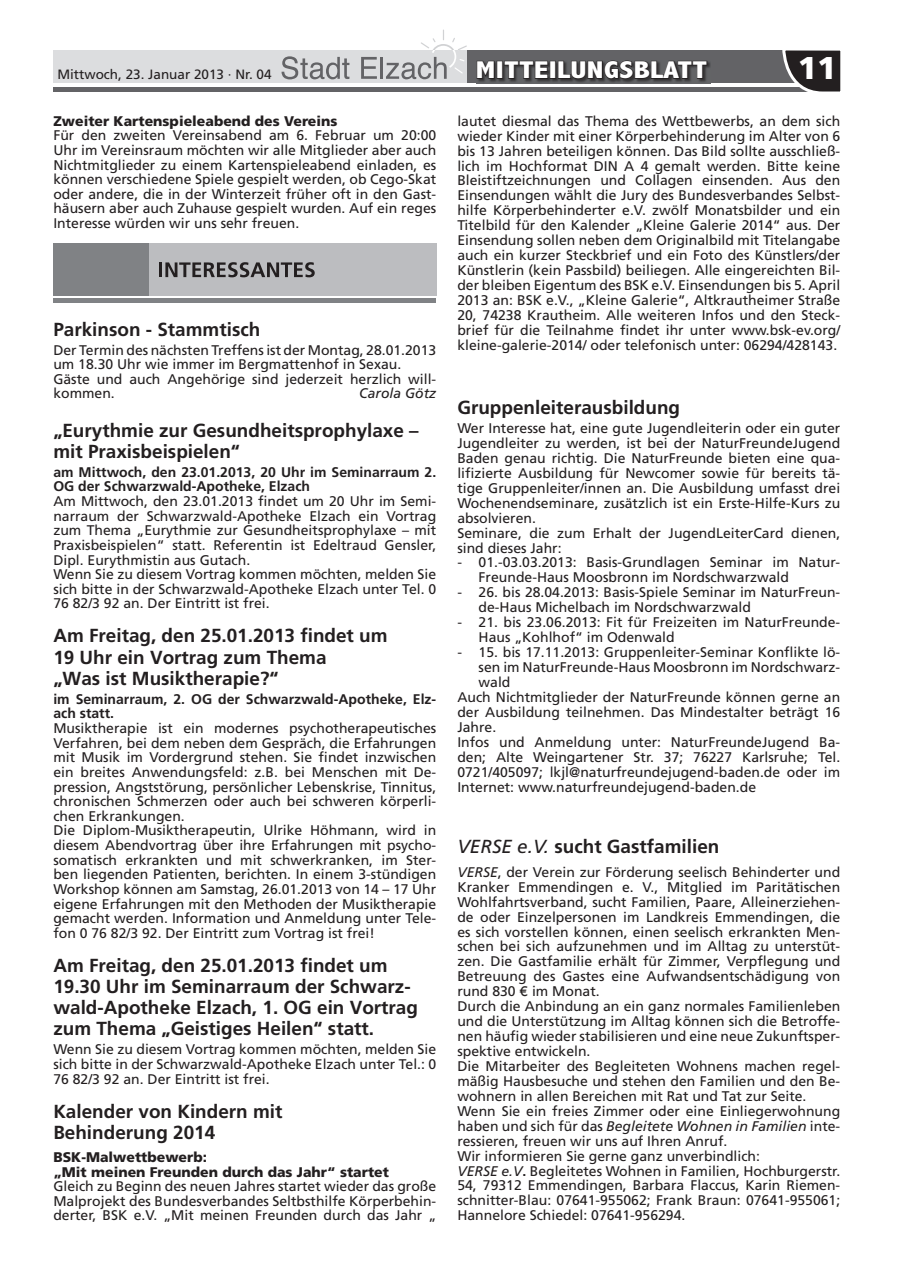
<style>
.page{position:relative;width:902px;height:1280px;background:#fff}
.page>*{position:absolute;margin:0;border:0;box-sizing:border-box;transform-origin:0 0}
.t1{font:900 31.5px "Frutiger";color:#fff}
.t2{font:800 condensed 24.45px "Abadi";letter-spacing:.01em;color:#fff;scale:1.26 1}
.t3{font:700 18.9px/21.1px "Frutiger";color:#231f20}
.t4{font:13.95px/15px "Frutiger";color:#231f20}
.t5{font:700 13.95px/14.5px "Frutiger";color:#231f20}
.t6{font:900 13.95px/14.5px "Frutiger";color:#231f20}
.t7{font:italic 13.95px "Frutiger";color:#231f20}
.t8{font:13.5px "Frutiger";color:#231f20}
.s1{font-weight:400;font-style:italic}
.s2{font-style:italic}
.s3{font-family:"Gill Sans"}
.s4{font-weight:700}
</style>
<div class="page">
<div style="left:53px;top:51px;width:787px;height:32px;background:#dcdddf"></div>
<div style="left:467px;top:51px;width:361px;height:32px;background:#636366"></div>
<hr style="left:53px;top:87px;width:787px;height:4px;background:#636366">
<svg style="left:780px;top:50px;width:61px;height:42px"></svg>
<img style="left:477px;top:60px;width:233px;height:24px">
<svg style="left:476px;top:60px;width:19px;height:19px"></svg>
<div style="left:496px;top:61px;width:6px;height:18px;border:1px solid #231f20"></div>
<svg style="left:503px;top:60px;width:45px;height:19px"></svg>
<div style="left:549px;top:61px;width:7px;height:18px;border:1px solid #231f20"></div>
<svg style="left:557px;top:60px;width:151px;height:20px"></svg>
<svg style="left:281px;top:56px;width:68px;height:23px"></svg>
<svg style="left:361px;top:57px;width:16px;height:22px"></svg>
<hr style="left:380px;top:57px;width:3px;height:22px;background:#636366">
<svg style="left:386px;top:29px;width:81px;height:50px"></svg>
<div style="left:53px;top:244px;width:96px;height:52px;background:#808285"></div>
<div style="left:149px;top:244px;width:287px;height:52px;background:#bcbdc0"></div>
<hr style="left:53px;top:299px;width:383px;height:4px;background:#808285">
<hr style="left:159px;top:262px;width:3px;height:15px;background:#231f20">
<svg style="left:165px;top:262px;width:150px;height:15px"></svg>
<p class="t8" style="left:57px;top:66px;width:216px">Mittwoch, 23. Januar 2013 · Nr. 04</p>
<h2 class="t2" style="left:476px;top:57px;width:185px">MITTEILUNGSBLATT</h2>
<h1 class="t1" style="left:797px;top:49px;width:40px">11</h1>
<p class="t6" style="left:53px;top:113px;width:286px">Zweiter Kartenspieleabend des Vereins</p>
<p class="t4" style="left:53px;top:128px;width:384px;line-height:14.5px;text-align:justify">Für den zweiten Vereinsabend am 6. Februar um 20:00<br>Uhr im Vereinsraum möchten wir alle Mitglieder aber auch Nichtmitglieder zu einem Kartenspieleabend einladen, es können verschiedene Spiele gespielt werden, ob Cego-Skat oder andere, die in der Winterzeit früher oft in den Gast&shy;häusern aber auch Zuhause gespielt wurden. Auf ein reges Interesse würden wir uns sehr freuen.</p>
<p class="t4" style="left:457px;top:113px;width:384px;text-align:justify">lautet diesmal das Thema des Wettbewerbs, an dem sich wieder Kinder mit einer Körperbehinderung im Alter von 6 bis 13 Jahren beteiligen können. Das Bild sollte ausschließ&shy;lich im Hochformat DIN A 4 gemalt werden. Bitte keine Bleistiftzeichnungen und Collagen einsenden. Aus den Einsendungen wählt die Jury des Bundesverbandes Selbst&shy;hilfe Körperbehinderter e.V. zwölf Monatsbilder und ein Titelbild für den Kalender „Kleine Galerie 2014“ aus. Der Einsendung sollen neben dem Originalbild mit Titelangabe auch ein kurzer Steckbrief und ein Foto des Künstlers/der Künstlerin (kein Passbild) beiliegen. Alle eingereichten Bil&shy;der bleiben Eigentum des BSK e.V. Einsendungen bis 5. April 2013 an: BSK e.V., „Kleine Galerie“, Altkrautheimer Straße 20, 74238 Krautheim. Alle weiteren Infos und den Steck&shy;brief für die Teilnahme findet ihr unter www.bsk-ev.org/ kleine-galerie-2014/ oder telefonisch unter: 06294/428143.</p>
<h3 class="t3" style="left:53px;top:318px;width:208px">Parkinson - Stammtisch</h3>
<p class="t4" style="left:53px;top:342px;width:384px;line-height:14.5px">Der Termin des nächsten Treffens ist der Montag, 28.01.2013 um 18.30 Uhr wie immer im Bergmattenhof in Sexau.<br>Gäste und auch Angehörige sind jederzeit herzlich will&shy;kommen.</p>
<p class="t7" style="left:359px;top:385px;width:78px">Carola Götz</p>
<h3 class="t3" style="left:53px;top:419px;width:367px">„Eurythmie zur Gesundheitsprophylaxe – mit Praxisbeispielen“</h3>
<p class="t5" style="left:53px;top:465px;width:384px">am Mittwoch, den 23.01.2013, 20 Uhr im Seminarraum 2.<br>OG der Schwarzwald-Apotheke, Elzach</p>
<p class="t4" style="left:53px;top:494px;width:384px;line-height:14.5px">Am Mittwoch, den 23.01.2013 findet um 20 Uhr im Semi&shy;narraum der Schwarzwald-Apotheke Elzach ein Vortrag zum Thema „Eurythmie zur Gesundheitsprophylaxe – mit Praxisbeispielen“ statt. Referentin ist Edeltraud Gensler, Dipl. Eurythmistin aus Gutach.<br>Wenn Sie zu diesem Vortrag kommen möchten, melden Sie sich bitte in der Schwarzwald-Apotheke Elzach unter Tel. 0<br>76 82/3 92 an. Der Eintritt ist frei.</p>
<h3 class="t3" style="left:53px;top:625px;width:336px">Am Freitag, den 25.01.2013 findet um<br>19 Uhr ein Vortrag zum Thema<br>„Was ist Musiktherapie?“</h3>
<p class="t5" style="left:53px;top:691px;width:384px">im Seminarraum, 2. OG der Schwarzwald-Apotheke, Elz&shy;ach statt.</p>
<p class="t4" style="left:53px;top:721px;width:384px;line-height:14.5px">Musiktherapie ist ein modernes psychotherapeutisches Verfahren, bei dem neben dem Gespräch, die Erfahrungen mit Musik im Vordergrund stehen. Sie findet inzwischen ein breites Anwendungsfeld: z.B. bei Menschen mit De&shy;pression, Angststörung, persönlicher Lebenskrise, Tinnitus, chronischen Schmerzen oder auch bei schweren körperli&shy;chen Erkrankungen.<br>Die Diplom-Musiktherapeutin, Ulrike Höhmann, wird in diesem Abendvortrag über ihre Erfahrungen mit psycho&shy;somatisch erkrankten und mit schwerkranken, im Ster&shy;ben liegenden Patienten, berichten. In einem 3-stündigen Workshop können am Samstag, 26.01.2013 von 14 – 17 Uhr eigene Erfahrungen mit den Methoden der Musiktherapie gemacht werden. Information und Anmeldung unter Tele&shy;fon 0 76 82/3 92. Der Eintritt zum Vortrag ist frei!</p>
<h3 class="t3" style="left:53px;top:954px;width:366px">Am Freitag, den 25.01.2013 findet um 19.30 Uhr im Seminarraum der Schwarz&shy;wald-Apotheke Elzach, 1. OG ein Vortrag zum Thema „Geistiges Heilen“ statt.</h3>
<p class="t4" style="left:53px;top:1042px;width:384px;line-height:14.5px;text-align:justify">Wenn Sie zu diesem Vortrag kommen möchten, melden Sie sich bitte in der Schwarzwald-Apotheke Elzach unter Tel.: 0<br>76 82/3 92 an. Der Eintritt ist frei.</p>
<h3 class="t3" style="left:53px;top:1100px;width:230px">Kalender von Kindern mit<br>Behinderung 2014</h3>
<p class="t6" style="left:53px;top:1149px;width:337px">BSK-Malwettbewerb:<br>„Mit meinen Freunden durch das Jahr“ startet</p>
<p class="t4" style="left:53px;top:1179px;width:384px;line-height:14.5px;text-align:justify">Gleich zu Beginn des neuen Jahres startet wieder das große Malprojekt des Bundesverbandes Seltbsthilfe Körperbehin&shy;derter, BSK e.V. „Mit meinen Freunden durch das Jahr „</p>
<h3 class="t3" style="left:457px;top:397px;width:224px">Gruppenleiterausbildung</h3>
<p class="t4" style="left:457px;top:421px;width:384px">Wer Interesse hat, eine gute Jugendleiterin oder ein guter Jugendleiter zu werden, ist bei der NaturFreundeJugend Baden genau richtig. Die NaturFreunde bieten eine qua&shy;lifizierte Ausbildung für Newcomer sowie für bereits tä&shy;tige Gruppenleiter/innen an. Die Ausbildung umfasst drei Wochenendseminare, zusätzlich ist ein Erste-Hilfe-Kurs zu absolvieren.<br>Seminare, die zum Erhalt der JugendLeiterCard dienen, sind dieses Jahr:</p>
<p class="t4" style="left:478px;top:555px;width:363px;text-indent:-21px">- 01.-03.03.2013: Basis-Grundlagen Seminar im Natur-<br>Freunde-Haus Moosbronn im Nordschwarzwald</p>
<p class="t4" style="left:478px;top:585px;width:363px;text-indent:-21px">- 26. bis 28.04.2013: Basis-Spiele Seminar im NaturFreun&shy;de-Haus Michelbach im Nordschwarzwald</p>
<p class="t4" style="left:478px;top:615px;width:363px;text-indent:-21px">- 21. bis 23.06.2013: Fit für Freizeiten im NaturFreunde-<br>Haus „Kohlhof“ im Odenwald</p>
<p class="t4" style="left:457px;top:645px;width:384px">- 15. bis 17.11.2013: Gruppenleiter-Seminar Konflikte lö-</p>
<p class="t4" style="left:478px;top:659px;width:363px">sen im NaturFreunde-Haus Moosbronn im Nordschwarz-</p>
<p class="t4" style="left:478px;top:674px;width:33px">wald</p>
<p class="t4" style="left:457px;top:689px;width:384px">Auch Nichtmitglieder der NaturFreunde können gerne an</p>
<p class="t4" style="left:457px;top:704px;width:384px">der Ausbildung teilnehmen. Das Mindestalter beträgt 16</p>
<p class="t4" style="left:457px;top:719px;width:40px">Jahre.</p>
<p class="t4" style="left:457px;top:734px;width:384px">Infos und Anmeldung unter: NaturFreundeJugend Ba-</p>
<p class="t4" style="left:457px;top:749px;width:384px">den; Alte Weingartener Str. 37; 76227 Karlsruhe; Tel.</p>
<p class="t4" style="left:457px;top:764px;width:384px">0721/405097; lkjl@naturfreundejugend-baden.de oder im</p>
<p class="t4" style="left:457px;top:779px;width:300px">Internet: www.naturfreundejugend-baden.de</p>
<h3 class="t3" style="left:457px;top:836px;width:263px"><span class="s1">VERSE e.V.</span> sucht Gastfamilien</h3>
<p class="t4" style="left:457px;top:864px;width:384px"><span class="s2">VERSE</span>, der Verein zur Förderung seelisch Behinderter und Kranker Emmendingen e. V., Mitglied im Paritätischen Wohlfahrtsverband, sucht Familien, Paare, Alleinerziehen&shy;de oder Einzelpersonen im Landkreis Emmendingen, die es sich vorstellen können, einen seelisch erkrankten Men&shy;schen bei sich aufzunehmen und im Alltag zu unterstüt&shy;zen. Die Gastfamilie erhält für Zimmer, Verpflegung und Betreuung des Gastes eine Aufwandsentschädigung von rund 830 <span class="s3">€</span> im Monat.<br>Durch die Anbindung an ein ganz normales Familienleben und die Unterstützung im Alltag können sich die Betroffe&shy;nen häufig wieder stabilisieren und eine neue Zukunftsper&shy;spektive entwickeln.<br>Die Mitarbeiter des Begleiteten Wohnens machen regel&shy;mäßig Hausbesuche und stehen den Familien und den Be&shy;wohnern in allen Bereichen mit Rat und Tat zur Seite.<br>Wenn Sie ein freies Zimmer oder eine Einliegerwohnung haben und sich für das <span class="s2">Begleitete Wohnen in Familien</span> inte&shy;ressieren, freuen wir uns auf Ihren Anruf.<br>Wir informieren Sie gerne ganz unverbindlich:<br><span class="s2">VERSE e.V</span><span class="s4">.</span> Begleitetes Wohnen in Familien, Hochburgerstr.<br>54, 79312 Emmendingen, Barbara Flaccus, Karin Riemen&shy;schnitter-Blau: 07641-955062; Frank Braun: 07641-955061; Hannelore Schiedel: 07641-956294.</p>
</div>
